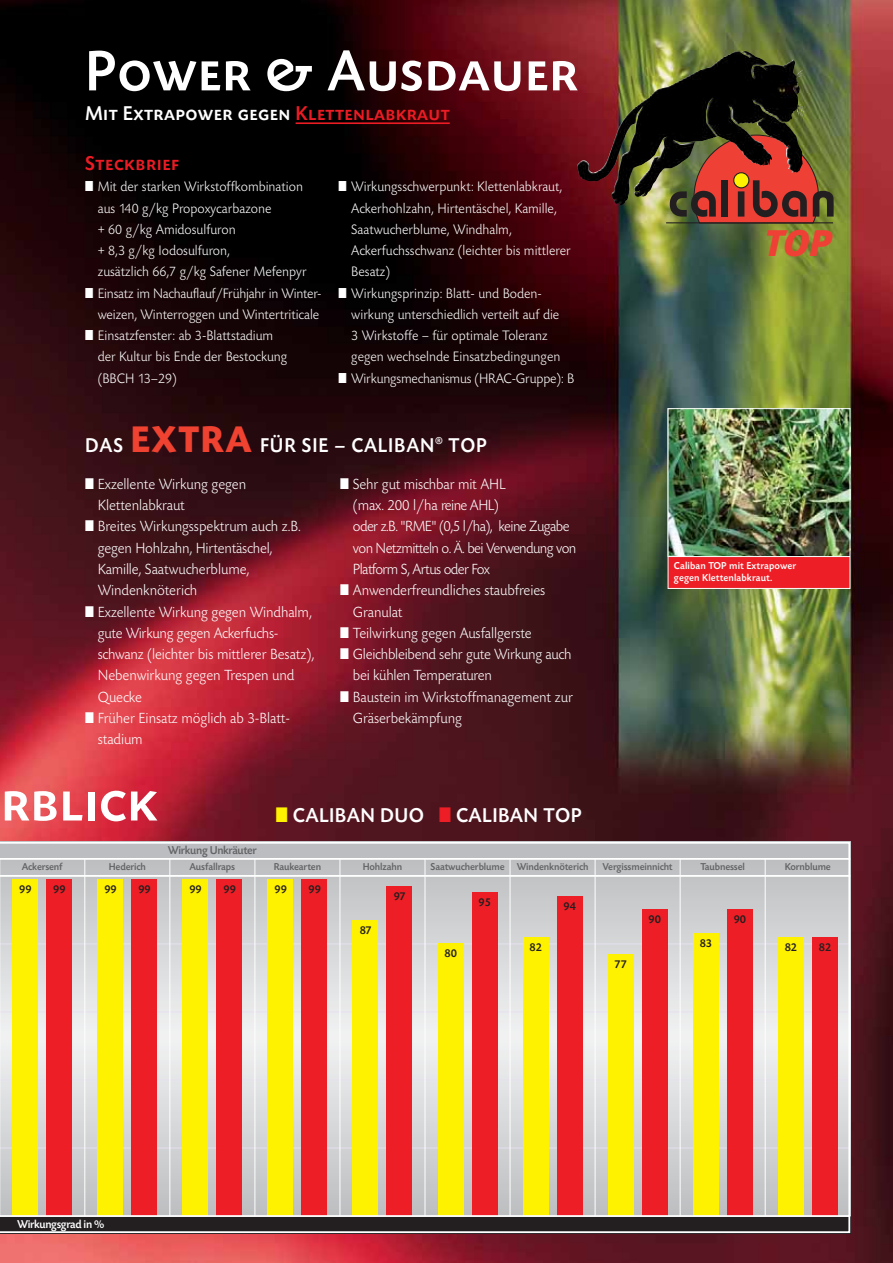
<style>
.page{position:relative;width:893px;height:1263px;background:#fff}
.page>*{position:absolute;margin:0;border:0;box-sizing:border-box;transform-origin:0 0}
.t1{font:60px "Today SB Caps Med";letter-spacing:.01em;color:#fff;scale:.95 1}
.t2{font:italic 900 37.05px "Meta Plus";color:#ef4036}
.t3{font:21px "Today SB Caps Med";letter-spacing:.02em;color:#fff;scale:.95 1}
.t4{font:21px "Today SB Caps Med";letter-spacing:.04em;color:#fff;scale:.93 1}
.t5{font:21px "Today SB Caps Med";letter-spacing:.03em;color:#ed1c24;scale:.95 1}
.t6{font:300 15.45px/21.3px "Today SB";letter-spacing:-.005em;color:#fff;scale:.95 1}
.t7{font:300 15.45px/21.3px "Today SB";letter-spacing:-.04em;color:#fff;scale:.95 1}
.t8{font:300 14.4px/21.3px "Today SB";color:#fff;scale:.95 1}
.t9{font:500 12px "Today SB";color:#231f20;scale:.95 1}
.t10{font:500 12px "Today SB";letter-spacing:-.025em;color:#636466;scale:.95 1}
.t11{font:500 12px "Today SB";letter-spacing:-.03em;color:#fff;scale:.95 1}
.t12{font:500 10.5px "Today SB";letter-spacing:-.01em;color:#636466;scale:.95 1}
.t13{font:500 10.5px/12.8px "Today SB";letter-spacing:.01em;color:#fff;scale:.95 1}
.s1{color:#ed1c24}
.s2{font-family:"Today SB";font-weight:700;font-size:39px;color:#ef4231}
.s3{color:#fff200}
.s4{color:#ed1e25}
</style>
<div class="page">
<img style="left:0;top:0;width:893px;height:1263px">
<svg style="left:0;top:841px;width:852px;height:393px;background:#dda771"></svg>
<hr style="left:296px;top:122px;width:154px;height:2px;background:#ed1c24">
<img style="left:706px;top:97px;width:94px;height:37px">
<svg style="left:670px;top:134px;width:164px;height:90px;background:#85402c"></svg>
<div style="left:734px;top:173px;width:15px;height:15px;background:#fff200;border-radius:50%"></div>
<div style="left:733px;top:172px;width:16px;height:16px;border:1px solid #231f20;border-radius:50%"></div>
<hr style="left:666px;top:222px;width:167px;height:1px;background:#231f20">
<div style="left:668px;top:409px;width:182px;height:179px;background:#ed1e25"></div>
<img style="left:670px;top:410px;width:178px;height:145px">
<div style="left:668px;top:408px;width:182px;height:149px;border:1px solid #fff"></div>
<h1 class="t1" style="left:85px;top:35px;width:520px">Power &amp; Ausdauer</h1>
<h3 class="t3" style="left:85px;top:101px;width:385px">Mit Extrapower gegen <span class="s1">Klettenlabkraut</span></h3>
<h3 class="t5" style="left:85px;top:151px;width:101px">Steckbrief</h3>
<p class="t8" style="left:98px;top:177px;width:221px;text-indent:-13px">■ Mit der starken Wirkstoffkombination aus 140 g/kg Propoxycarbazone<br>+ 60 g/kg Amidosulfuron<br>+ 8,3 g/kg Iodosulfuron,<br>zusätzlich 66,7 g/kg Safener Mefenpyr</p>
<p class="t8" style="left:85px;top:284px;width:250px;text-align:right">■ Einsatz im Nachauflauf/Frühjahr in Winter&shy;weizen, Winterroggen und Wintertriticale</p>
<p class="t8" style="left:98px;top:326px;width:201px;text-indent:-13px">■ Einsatzfenster: ab 3-Blattstadium der Kultur bis Ende der Bestockung (BBCH 13–29)</p>
<p class="t8" style="left:351px;top:177px;width:233px;text-indent:-13px">■ Wirkungsschwerpunkt: Klettenlabkraut, Ackerhohlzahn, Hirtentäschel, Kamille, Saatwucherblume, Windhalm, Ackerfuchsschwanz (leichter bis mittlerer Besatz)</p>
<p class="t8" style="left:351px;top:284px;width:222px;text-indent:-13px">■ Wirkungsprinzip: Blatt- und Boden&shy;wirkung unterschiedlich verteilt auf die 3 Wirkstoffe – für optimale Toleranz gegen wechselnde Einsatzbedingungen</p>
<p class="t8" style="left:338px;top:369px;width:250px">■ Wirkungsmechanismus (HRAC-Gruppe): B</p>
<h3 class="t4" style="left:85px;top:433px;width:434px">DAS <span class="s2">EXTRA</span> FÜR SIE – CALIBAN<sup>®</sup> TOP</h3>
<p class="t6" style="left:98px;top:475px;width:158px;text-indent:-13px">■ Exzellente Wirkung gegen<br>Klettenlabkraut</p>
<p class="t6" style="left:98px;top:517px;width:215px;text-indent:-13px">■ Breites Wirkungsspektrum auch z.B. gegen Hohlzahn, Hirtentäschel,<br>Kamille, Saatwucherblume,<br>Windenknöterich</p>
<p class="t6" style="left:98px;top:602px;width:230px;text-indent:-13px">■ Exzellente Wirkung gegen Windhalm, gute Wirkung gegen Ackerfuchs&shy;schwanz (leichter bis mittlerer Besatz),<br>Nebenwirkung gegen Trespen und<br>Quecke</p>
<p class="t6" style="left:98px;top:709px;width:204px;text-indent:-13px">■ Früher Einsatz möglich ab 3-Blatt&shy;stadium</p>
<p class="t7" style="left:353px;top:475px;width:237px;text-indent:-13px">■ Sehr gut mischbar mit AHL<br>(max. 200 l/ha reine AHL)<br>oder z.B. "RME" (0,5 l/ha), keine Zugabe von Netzmitteln o. Ä. bei Verwendung von<br>Platform S, Artus oder Fox</p>
<p class="t6" style="left:353px;top:581px;width:204px;text-indent:-13px">■ Anwenderfreundliches staubfreies<br>Granulat</p>
<p class="t6" style="left:340px;top:624px;width:203px">■ Teilwirkung gegen Ausfallgerste</p>
<p class="t6" style="left:353px;top:645px;width:232px;text-indent:-13px">■ Gleichbleibend sehr gute Wirkung auch bei kühlen Temperaturen</p>
<p class="t6" style="left:353px;top:687px;width:233px;text-indent:-13px">■ Baustein im Wirkstoffmanagement zur<br>Gräserbekämpfung</p>
<h1 class="t1" style="left:1px;top:765px;width:167px">rblick</h1>
<p class="t10" style="left:168px;top:846px;width:95px">Wirkung Unkräuter</p>
<h3 class="t3" style="left:276px;top:803px;width:323px"><span class="s3">■</span> CALIBAN DUO <span class="s4">■</span> CALIBAN TOP</h3>
<h2 class="t2" style="left:764px;top:222px;width:68px">TOP</h2>
<p class="t13" style="left:674px;top:560px;width:130px">Caliban TOP mit Extrapower gegen Klettenlabkraut.</p>
<p class="t12" style="left:22px;top:863px;width:44px">Ackersenf</p>
<p class="t12" style="left:109px;top:863px;width:41px">Hederich</p>
<p class="t12" style="left:190px;top:863px;width:49px">Ausfallraps</p>
<p class="t12" style="left:274px;top:863px;width:51px">Raukearten</p>
<p class="t12" style="left:363px;top:863px;width:43px">Hohlzahn</p>
<p class="t12" style="left:430px;top:863px;width:168px">Saatwucherblume Windenknöterich</p>
<p class="t12" style="left:603px;top:863px;width:75px">Vergissmeinnicht</p>
<p class="t12" style="left:700px;top:863px;width:49px">Taubnessel</p>
<p class="t12" style="left:785px;top:863px;width:50px">Kornblume</p>
<p class="t9" style="left:19px;top:884px;width:15px">99</p>
<p class="t9" style="left:53px;top:884px;width:15px">99</p>
<p class="t9" style="left:104px;top:884px;width:15px">99</p>
<p class="t9" style="left:138px;top:884px;width:15px">99</p>
<p class="t9" style="left:189px;top:884px;width:15px">99</p>
<p class="t9" style="left:223px;top:884px;width:15px">99</p>
<p class="t9" style="left:274px;top:884px;width:15px">99</p>
<p class="t9" style="left:308px;top:884px;width:15px">99</p>
<p class="t9" style="left:360px;top:925px;width:14px">87</p>
<p class="t9" style="left:394px;top:891px;width:14px">97</p>
<p class="t9" style="left:444px;top:949px;width:15px">80</p>
<p class="t9" style="left:479px;top:898px;width:15px">95</p>
<p class="t9" style="left:530px;top:942px;width:15px">82</p>
<p class="t9" style="left:564px;top:901px;width:15px">94</p>
<p class="t9" style="left:615px;top:959px;width:15px">77</p>
<p class="t9" style="left:649px;top:915px;width:15px">90</p>
<p class="t9" style="left:700px;top:939px;width:15px">83</p>
<p class="t9" style="left:734px;top:915px;width:15px">90</p>
<p class="t9" style="left:785px;top:942px;width:15px">82</p>
<p class="t9" style="left:819px;top:942px;width:15px">82</p>
<p class="t11" style="left:17px;top:1220px;width:93px">Wirkungsgrad in %</p>
</div>
